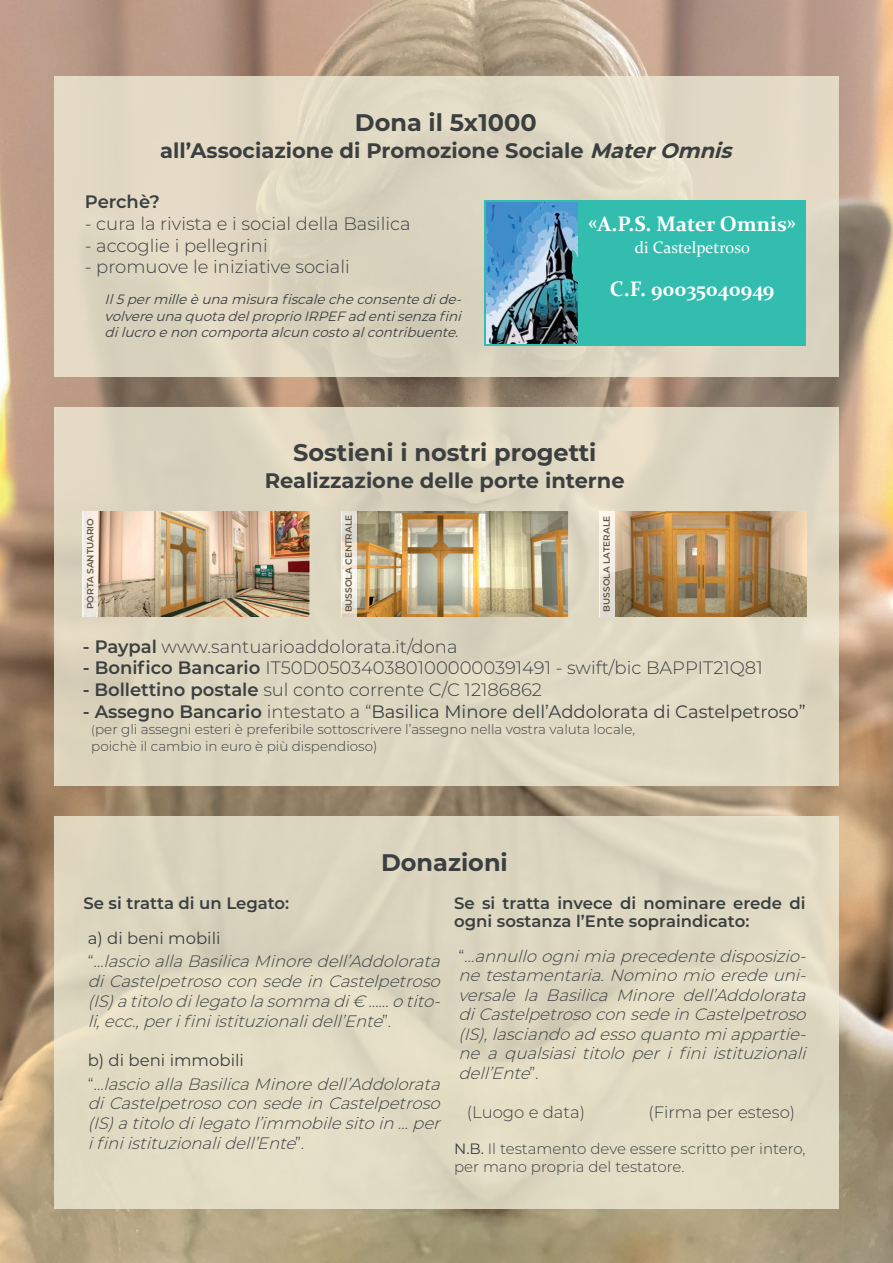
<style>
.page{position:relative;width:893px;height:1263px;background:#fff}
.page>*{position:absolute;margin:0;border:0;box-sizing:border-box;transform-origin:0 0}
.t1{font:700 24px "Montserrat";color:#3b3f40}
.t2{font:700 21px "Montserrat";color:#3b3f40}
.t3{font:700 21px "Constantia";color:#fff}
.t4{font:300 18px "Montserrat";color:#3b3f40}
.t5{font:18px "Montserrat";color:#3b3f40}
.t6{font:600 18px "Montserrat";letter-spacing:-.005em;color:#3b3f40}
.t7{font:italic 300 16.5px/19.5px "Montserrat";color:#3b3f40;text-align:justify}
.t8{font:600 16.5px/18px "Montserrat";color:#3b3f40}
.t9{font:300 16.5px "Montserrat";color:#3b3f40}
.t10{font:16.5px "Constantia";color:#fff}
.t11{font:300 15px/18px "Montserrat";color:#3b3f40}
.t12{font:italic 13.5px/16.2px "Montserrat";color:#3b3f40;text-align:justify}
.t13{font:300 13.5px/16.5px "Montserrat";color:#3b3f40}
.t14{font:600 9px "Montserrat";color:#635642}
.s1{font-style:italic}
.s2{font-family:"Minion Pro"}
.s3{font-weight:600}
.s4{font-weight:300}
.s5{font-size:12px}
.s6{font-style:normal}
.s7{font-weight:400}
.s8{font-weight:400;font-style:normal}
</style>
<div class="page">
<img style="left:0;top:0;width:893px;height:1263px">
<div style="left:54px;top:407px;width:785px;height:378px;background:#ddd6c1"></div>
<div style="left:54px;top:817px;width:785px;height:392px;background:#e0d9c2"></div>
<div style="left:54px;top:76px;width:785px;height:300px;background:#dfd7c2"></div>
<div style="left:484px;top:200px;width:321px;height:146px;background:#32bdae"></div>
<img style="left:486px;top:202px;width:92px;height:142px">
<img style="left:98px;top:511px;width:709px;height:105px">
<div style="left:82px;top:511px;width:16px;height:105px;background:linear-gradient(to bottom,#fdf1e8,#ede7e0)"></div>
<svg style="left:341px;top:511px;width:16px;height:105px;background:#ebe6dd"></svg>
<svg style="left:599px;top:511px;width:15px;height:105px;background:#f0ebe2"></svg>
<h1 class="t1" style="left:355px;top:105px;width:183px">Dona il 5x1000</h1>
<p class="t2" style="left:160px;top:136px;width:580px">all’Associazione di Promozione Sociale <span class="s1">MaterOmnis</span></p>
<p class="t6" style="left:85px;top:188px;width:77px">Perchè?</p>
<p class="t4" style="left:85px;top:212px;width:327px">- cura la rivista e i social della Basilica</p>
<p class="t4" style="left:85px;top:233px;width:184px">- accoglie i pellegrini</p>
<p class="t4" style="left:85px;top:255px;width:266px">- promuove le iniziative sociali</p>
<p class="t12" style="left:105px;top:291px;width:363px">Il5permilleèunamisurafiscalecheconsentedide&shy;volvereunaquotadelproprioIRPEFad entisenzafini dilucroenon comportaalcun costoalcontribuente.</p>
<p class="t3" style="left:588px;top:210px;width:210px"><span class="s2">«</span>A.P.S. Mater Omnis<span class="s2">»</span></p>
<p class="t10" style="left:635px;top:236px;width:117px">di Castelpetroso</p>
<p class="t3" style="left:610px;top:274px;width:166px">C.F. 90035040949</p>
<h1 class="t1" style="left:293px;top:436px;width:305px">Sostieni i nostri progetti</h1>
<p class="t2" style="left:265px;top:466px;width:361px">Realizzazione delle porte interne</p>
<p class="t14" style="left:84px;top:609px;width:92px;rotate:-90deg">PORTA SANTUARIO</p>
<p class="t14" style="left:342px;top:612px;width:99px;rotate:-90deg">BUSSOLA CENTRALE</p>
<p class="t14" style="left:600px;top:611px;width:97px;rotate:-90deg">BUSSOLA LATERALE</p>
<p class="t4" style="left:83px;top:634px;width:376px"><span class="s3">- Paypal</span> www.santuarioaddolorata.it/dona</p>
<p class="t4" style="left:83px;top:656px;width:681px"><span class="s3">- Bonifico Bancario</span> IT50D0503403801000000391491 - swift/bic BAPPIT21Q81</p>
<p class="t4" style="left:83px;top:677px;width:461px"><span class="s3">- Bollettino postale</span> sul conto corrente C/C 12186862</p>
<p class="t5" style="left:83px;top:699px;width:724px"><span class="s3">- Assegno Bancario</span> <span class="s4">intestato a “</span>Basilica Minore dell’Addolorata di Castelpetroso”</p>
<p class="t13" style="left:91px;top:721px;width:545px"><span class="s5">(</span>per gli assegni esteri è preferibile sottoscrivere l’assegno nella vostra valuta locale, poichè il cambio in euro è più dispendioso)</p>
<h1 class="t1" style="left:381px;top:845px;width:128px">Donazioni</h1>
<p class="t8" style="left:454px;top:893px;width:353px">Se si tratta invece di nominare erede di ogni sostanza l’Ente sopraindicato:</p>
<p class="t7" style="left:458px;top:945px;width:354px"><span class="s6">“</span> …annulloognimiaprecedentedisposizio&shy;netestamentaria.Nominomioeredeuni&shy;versale la Basilica Minore dell’Addolorata diCastelpetrosocon sedein Castelpetroso (IS),lasciandoad essoquantomiappartie&shy;ne a qualsiasi titolo per i fini istituzionali dell’Ente<span class="s6">” .</span></p>
<p class="t9" style="left:467px;top:1101px;width:120px">(Luogo e data)</p>
<p class="t9" style="left:649px;top:1101px;width:148px">(Firma per esteso)</p>
<p class="t11" style="left:454px;top:1139px;width:353px"><span class="s7">N.B.</span> Il testamento deve essere scritto per intero, per mano propria del testatore.</p>
<p class="t8" style="left:83px;top:893px;width:207px">Se si tratta di un Legato:</p>
<p class="t7" style="left:88px;top:926px;width:359px;line-height:23.4px"><span class="s8">a) di beni mobili<br></span><span class="s6">“</span> …lascioallaBasilicaMinoredell’Addolorata</p>
<p class="t7" style="left:88px;top:971px;width:359px">diCastelpetrosocon sedein Castelpetroso (IS)atitolodilegatolasommadi€ ……otito&shy;li,ecc.,perifiniistituzionalidell’Ente<span class="s6">” .</span></p>
<p class="t7" style="left:88px;top:1048px;width:359px;line-height:23.4px"><span class="s8">b) di beni immobili<br></span><span class="s6">“</span> …lascioallaBasilicaMinoredell’Addolorata</p>
<p class="t7" style="left:88px;top:1093px;width:359px">diCastelpetrosocon sedein Castelpetroso (IS)atitolodilegatol’immobilesitoin …per ifiniistituzionalidell’Ente<span class="s6">” .</span></p>
</div>
